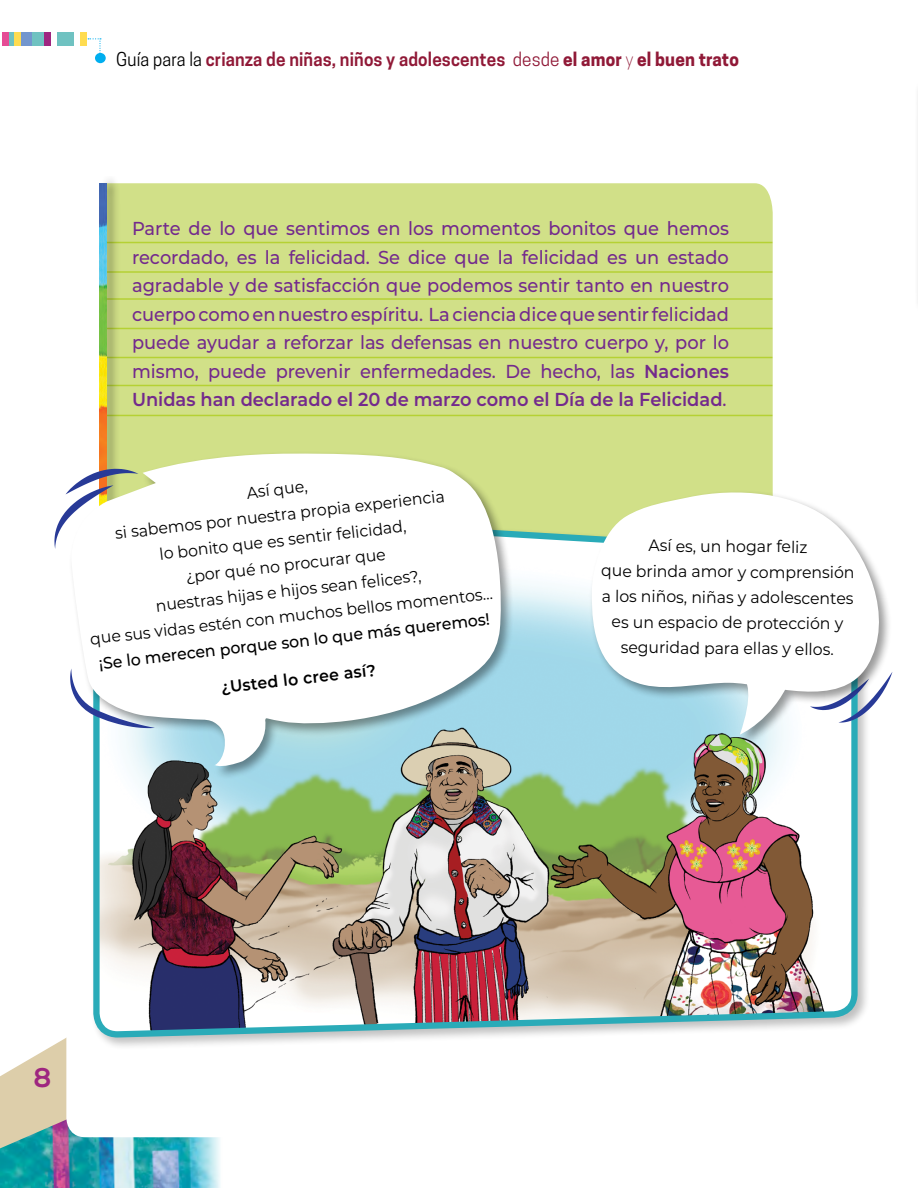
<style>
.page{position:relative;width:918px;height:1188px;background:#fff}
.page>*{position:absolute;margin:0;border:0;box-sizing:border-box;transform-origin:0 0}
.t1{font:700 27px "Nexa";color:#9e2680;scale:.95 1}
.t2{font:500 18.75px/28.5px "Montserrat";color:#732a8d;text-align:justify;scale:.95 1}
.t3{font:600 18px "Cooper Hewitt";letter-spacing:.01em;color:#901937;scale:.95 1}
.t4{font:16.5px/25.5px "Montserrat";color:#000;text-align:center;scale:.95 1}
.t5{font:500 16.5px "Montserrat";color:#000;scale:.95 1}
.t6{font:600 16.5px "Montserrat";color:#000;scale:.95 1}
.s1{font-weight:400;color:#000}
.s2{font-weight:400}
.s3{font-weight:700}
.s4{font-weight:300}
.s5{font-weight:600}
</style>
<div class="page">
<img style="left:0;top:1038px;width:220px;height:150px">
<svg style="left:66px;top:1037px;width:154px;height:100px"></svg>
<div style="left:80px;top:32px;width:7px;height:14px;background:#ffdc50"></div>
<div style="left:57px;top:32px;width:16px;height:14px;background:#6fc2c1"></div>
<div style="left:32px;top:32px;width:12px;height:14px;background:#6fc2c1"></div>
<div style="left:8px;top:32px;width:6px;height:14px;background:#6fc2c1"></div>
<div style="left:21px;top:32px;width:11px;height:14px;background:#7396ce"></div>
<div style="left:2px;top:32px;width:6px;height:14px;background:#e54c95"></div>
<div style="left:44px;top:32px;width:7px;height:14px;background:#9e2680"></div>
<div style="left:14px;top:32px;width:6px;height:14px;background:#ffdc50"></div>
<div style="left:95px;top:53px;width:11px;height:10px;background:#00aeef;border-radius:50%"></div>
<svg style="left:88px;top:38px;width:13px;height:19px"></svg>
<div style="left:121px;top:183px;width:652px;height:321px;background:#d1e088"></div>
<hr style="left:99px;top:242px;width:673px;height:1px;background:#b5d134">
<hr style="left:99px;top:271px;width:673px;height:2px;background:#b5d134">
<hr style="left:99px;top:298px;width:673px;height:2px;background:#b5d134">
<hr style="left:99px;top:328px;width:673px;height:1px;background:#b5d134">
<hr style="left:99px;top:357px;width:673px;height:1px;background:#b5d134">
<hr style="left:99px;top:385px;width:673px;height:1px;background:#b5d134">
<hr style="left:99px;top:415px;width:673px;height:1px;background:#b5d134">
<div style="left:90px;top:504px;width:781px;height:546px;background:#000;opacity:.25"></div>
<img style="left:90px;top:504px;width:771px;height:530px">
<div style="left:99px;top:176px;width:22px;height:418px;background:#000;opacity:.25"></div>
<img style="left:100px;top:183px;width:7px;height:267px">
<div style="left:68px;top:450px;width:446px;height:329px;background:#000;opacity:.4"></div>
<svg style="left:71px;top:453px;width:433px;height:315px"></svg>
<svg style="left:70px;top:669px;width:85px;height:59px"></svg>
<svg style="left:54px;top:469px;width:84px;height:80px"></svg>
<div style="left:588px;top:489px;width:304px;height:257px;background:#000;opacity:.4"></div>
<svg style="left:575px;top:479px;width:318px;height:235px"></svg>
<svg style="left:713px;top:655px;width:80px;height:82px"></svg>
<p class="t3" style="left:116px;top:49px;width:657px"><span class="s1">Guía para la</span> crianza de niñas, niños y adolescentes <span class="s2">desde</span> <span class="s3">el amor</span> <span class="s4">y</span> <span class="s3">el buen trato</span></p>
<p class="t2" style="left:132px;top:214px;width:630px">Parte de lo que sentimos en los momentos bonitos que hemos recordado, es la felicidad. Se dice que la felicidad es un estado agradable y de satisfacción que podemos sentir tanto en nuestro cuerpo como en nuestro espíritu. La ciencia dice que sentir felicidad puede ayudar a reforzar las defensas en nuestro cuerpo y, por lo mismo, puede prevenir enfermedades. De hecho, las <span class="s5">Naciones Unidas han declarado el 20 de marzo como el Día de la Felicidad</span>.</p>
<p class="t4" style="left:73px;top:501px;width:428px;rotate:-7deg">Así que,<br>si sabemos por nuestra propia experiencia<br>lo bonito que es sentir felicidad,<br>¿por qué no procurar que<br>nuestras hijas e hijos sean felices?,<br>que sus vidas estén con muchos bellos momentos…</p>
<p class="t5" style="left:98px;top:654px;width:416px;rotate:-7deg">¡Se lo merecen porque son lo que más queremos!</p>
<p class="t6" style="left:220px;top:676px;width:165px;rotate:-7deg">¿Usted lo cree así?</p>
<p class="t4" style="left:602px;top:531px;width:268px;rotate:1deg">Así es, un hogar feliz<br>que brinda amor y comprensión a los niños, niñas y adolescentes es un espacio de protección y seguridad para ellas y ellos.</p>
<h1 class="t1" style="left:34px;top:1062px;width:20px">8</h1>
</div>
